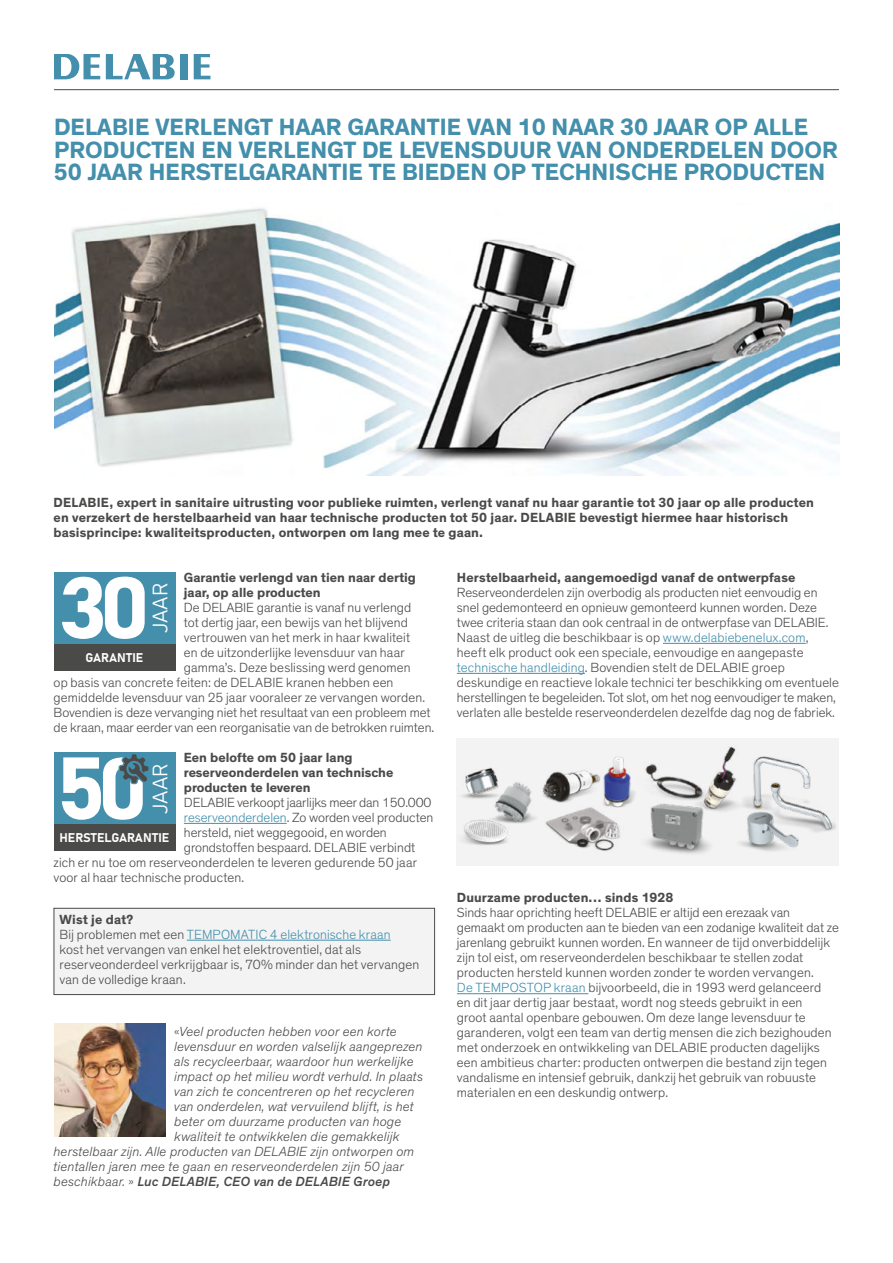
<style>
.page{position:relative;width:893px;height:1263px;background:#fff}
.page>*{position:absolute;margin:0;border:0;box-sizing:border-box;transform-origin:0 0}
.t1{font:700 24px/22.5px "Theinhardt";letter-spacing:.005em;color:#438fac}
.t2{font:20.7px "Bahnschrift";color:#fff}
.t3{font:300 13.5px/15px "Theinhardt";letter-spacing:.005em;color:#4a4a49}
.t4{font:700 13.5px/15px "Theinhardt";letter-spacing:.01em;color:#4a4a49}
.t5{font:italic 300 13.5px "Theinhardt";letter-spacing:.01em;color:#4a4a49}
.t6{font:italic 500 13.5px "Theinhardt";letter-spacing:.01em;color:#4a4a49}
.t7{font:12.45px "Bahnschrift";color:#fff}
.s1{color:#438fac}
.s2{font-weight:700}
.s3{font-style:normal}
.s4{font-weight:300}
.s5{font-weight:300;font-style:normal}
</style>
<div class="page">
<hr style="left:54px;top:89px;width:785px;height:1px;background:#4a4a49">
<svg style="left:54px;top:54px;width:46px;height:25px"></svg>
<svg style="left:106px;top:54px;width:69px;height:25px"></svg>
<div style="left:180px;top:54px;width:7px;height:25px;background:#438fac"></div>
<svg style="left:194px;top:54px;width:16px;height:25px"></svg>
<img style="left:54px;top:208px;width:785px;height:268px">
<img style="left:54px;top:1024px;width:112px;height:112px">
<img style="left:457px;top:739px;width:381px;height:127px">
<div style="left:54px;top:572px;width:121px;height:98px;background:#438fac"></div>
<div style="left:54px;top:644px;width:121px;height:26px;background:#4a4a49"></div>
<svg style="left:62px;top:577px;width:83px;height:62px"></svg>
<div style="left:54px;top:752px;width:121px;height:99px;background:#438fac"></div>
<div style="left:54px;top:825px;width:121px;height:26px;background:#4a4a49"></div>
<svg style="left:62px;top:754px;width:87px;height:66px"></svg>
<hr style="left:184px;top:823px;width:103px;height:1px;background:#438fac">
<hr style="left:663px;top:643px;width:143px;height:1px;background:#438fac">
<hr style="left:457px;top:673px;width:128px;height:1px;background:#438fac">
<hr style="left:457px;top:993px;width:131px;height:1px;background:#438fac">
<div style="left:54px;top:908px;width:381px;height:87px;background:#f3f3f4;border:1px solid #4a4a49"></div>
<hr style="left:187px;top:940px;width:204px;height:1px;background:#438fac">
<h1 class="t1" style="left:54px;top:118px;width:785px">DELABIE VERLENGT HAAR GARANTIE VAN 10 NAAR 30 JAAR OP ALLE<br>PRODUCTEN EN VERLENGT DE LEVENSDUUR VAN ONDERDELEN DOOR<br>50 JAAR HERSTELGARANTIE TE BIEDEN OP TECHNISCHE PRODUCTEN</h1>
<p class="t4" style="left:54px;top:496px;width:762px">DELABIE, expert in sanitaire uitrusting voor publieke ruimten, verlengt vanaf nu haar garantie tot 30 jaar op alle producten en verzekert de herstelbaarheid van haar technische producten tot 50 jaar. DELABIE bevestigt hiermee haar historisch basisprincipe: kwaliteitsproducten, ontworpen om lang mee te gaan.</p>
<p class="t4" style="left:184px;top:571px;width:234px">Garantie verlengd van tien naar dertig jaar, op alle producten</p>
<p class="t3" style="left:184px;top:600px;width:229px">De DELABIE garantie is vanaf nu verlengd</p>
<p class="t3" style="left:184px;top:615px;width:226px">tot dertig jaar, een bewĳs van het blĳvend</p>
<p class="t3" style="left:184px;top:630px;width:228px">vertrouwen van het merk in haar kwaliteit</p>
<p class="t3" style="left:184px;top:645px;width:222px">en de uitzonderlĳke levensduur van haar</p>
<p class="t3" style="left:184px;top:660px;width:228px">gamma’s. Deze beslissing werd genomen</p>
<p class="t3" style="left:54px;top:675px;width:341px">op basis van concrete feiten: de DELABIE kranen hebben een</p>
<p class="t3" style="left:54px;top:690px;width:373px">gemiddelde levensduur van 25 jaar vooraleer ze vervangen worden.</p>
<p class="t3" style="left:54px;top:705px;width:379px">Bovendien is deze vervanging niet het resultaat van een probleem met</p>
<p class="t3" style="left:54px;top:720px;width:382px">de kraan, maar eerder van een reorganisatie van de betrokken ruimten.</p>
<p class="t4" style="left:184px;top:751px;width:211px">Een belofte om 50 jaar lang reserveonderdelen van technische producten te leveren</p>
<p class="t3" style="left:184px;top:795px;width:249px">DELABIE verkoopt jaarlĳks meer dan 150.000</p>
<p class="t3" style="left:184px;top:810px;width:251px"><span class="s1">reserveonderdelen</span>. Zo worden veel producten</p>
<p class="t3" style="left:184px;top:825px;width:204px">hersteld, niet weggegooid, en worden</p>
<p class="t3" style="left:184px;top:840px;width:233px">grondstoffen bespaard. DELABIE verbindt</p>
<p class="t3" style="left:54px;top:855px;width:365px">zich er nu toe om reserveonderdelen te leveren gedurende 50 jaar</p>
<p class="t3" style="left:54px;top:870px;width:192px">voor al haar technische producten.</p>
<p class="t4" style="left:457px;top:571px;width:340px">Herstelbaarheid, aangemoedigd vanaf de ontwerpfase</p>
<p class="t3" style="left:457px;top:585px;width:384px">Reserveonderdelen zĳn overbodig als producten niet eenvoudig en snel gedemonteerd en opnieuw gemonteerd kunnen worden. Deze twee criteria staan dan ook centraal in de ontwerpfase van DELABIE.<br>Naast de uitleg die beschikbaar is op <span class="s1">www.delabiebenelux.com</span>, heeft elk product ook een speciale, eenvoudige en aangepaste <span class="s1">technische handleiding</span>. Bovendien stelt de DELABIE groep deskundige en reactieve lokale technici ter beschikking om eventuele herstellingen te begeleiden. Tot slot, om het nog eenvoudiger te maken, verlaten alle bestelde reserveonderdelen dezelfde dag nog de fabriek.</p>
<h2 class="t2" style="left:148px;top:633px;width:52px;rotate:-90deg">JAAR</h2>
<p class="t7" style="left:85px;top:650px;width:59px">GARANTIE</p>
<h2 class="t2" style="left:148px;top:814px;width:52px;rotate:-90deg">JAAR</h2>
<p class="t7" style="left:59px;top:831px;width:111px">HERSTELGARANTIE</p>
<p class="t3" style="left:60px;top:912px;width:361px"><span class="s2">Wist je dat?<br></span>Bĳ problemen met een <span class="s1">TEMPOMATIC 4 elektronische kraan<br></span>kost het vervangen van enkel het elektroventiel, dat als reserveonderdeel verkrĳgbaar is, 70% minder dan het vervangen van de volledige kraan.</p>
<p class="t5" style="left:174px;top:1027px;width:224px"><span class="s3">«</span>Veel producten hebben voor een korte</p>
<p class="t5" style="left:174px;top:1042px;width:250px">levensduur en worden valselijk aangeprezen</p>
<p class="t5" style="left:174px;top:1057px;width:241px">als recycleerbaar, waardoor hun werkelijke</p>
<p class="t5" style="left:174px;top:1072px;width:250px">impact op het milieu wordt verhuld. In plaats</p>
<p class="t5" style="left:174px;top:1087px;width:242px">van zich te concentreren op het recycleren</p>
<p class="t5" style="left:174px;top:1102px;width:241px">van onderdelen, wat vervuilend blijft, is het</p>
<p class="t5" style="left:174px;top:1117px;width:229px">beter om duurzame producten van hoge</p>
<p class="t5" style="left:174px;top:1132px;width:227px">kwaliteit te ontwikkelen die gemakkelijk</p>
<p class="t5" style="left:54px;top:1147px;width:362px">herstelbaar zijn. Alle producten van DELABIE zijn ontworpen om</p>
<p class="t5" style="left:54px;top:1162px;width:352px">tientallen jaren mee te gaan en reserveonderdelen zijn 50 jaar</p>
<p class="t6" style="left:54px;top:1177px;width:338px"><span class="s4">beschikbaar.</span> <span class="s5">»</span> Luc DELABIE, CEO van de DELABIE Groep</p>
<p class="t4" style="left:457px;top:891px;width:218px">Duurzame producten… sinds 1928</p>
<p class="t3" style="left:457px;top:906px;width:384px">Sinds haar oprichting heeft DELABIE er altĳd een erezaak van gemaakt om producten aan te bieden van een zodanige kwaliteit dat ze jarenlang gebruikt kunnen worden. En wanneer de tĳd onverbiddelĳk zĳn tol eist, om reserveonderdelen beschikbaar te stellen zodat producten hersteld kunnen worden zonder te worden vervangen.<br><span class="s1">De TEMPOSTOP kraan</span> bĳvoorbeeld, die in 1993 werd gelanceerd<br>en dit jaar dertig jaar bestaat, wordt nog steeds gebruikt in een<br>groot aantal openbare gebouwen. Om deze lange levensduur te garanderen, volgt een team van dertig mensen die zich bezighouden met onderzoek en ontwikkeling van DELABIE producten dagelĳks een ambitieus charter: producten ontwerpen die bestand zĳn tegen vandalisme en intensief gebruik, dankzĳ het gebruik van robuuste materialen en een deskundig ontwerp.</p>
</div>
